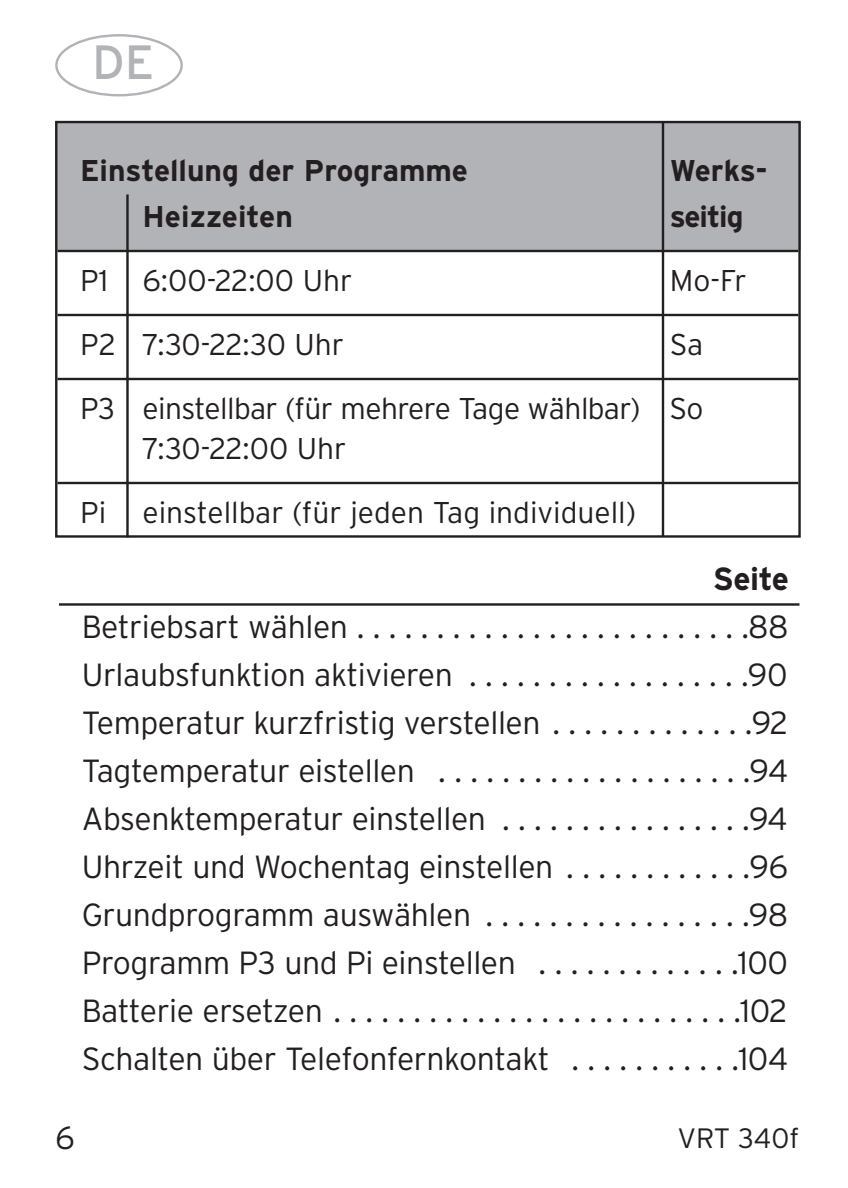
<style>
.page{position:relative;width:848px;height:1188px;background:#fff}
.page>*{position:absolute;margin:0;border:0;box-sizing:border-box;transform-origin:0 0}
.t1{font:48px "Interstate";color:#b2b3b7}
.t2{font:300 32px/48px "Interstate";letter-spacing:-.015em;color:#231f20;text-align:justify}
.t3{font:700 32px "Interstate";letter-spacing:-.02em;color:#231f20}
.t4{font:300 30px/64px "Interstate";letter-spacing:-.01em;color:#231f20;text-align:right}
.t5{font:700 30px "Interstate";color:#231f20}
.t6{font:300 28px "Interstate";color:#231f20}
</style>
<div class="page">
<hr style="left:59px;top:603px;width:740px;height:3px;background:#231f20">
<div style="left:55px;top:122px;width:746px;height:127px;background:#b2b3b7"></div>
<hr style="left:57px;top:250px;width:741px;height:2px;background:#231f20">
<hr style="left:57px;top:314px;width:741px;height:2px;background:#231f20">
<hr style="left:57px;top:378px;width:741px;height:2px;background:#231f20">
<hr style="left:57px;top:482px;width:741px;height:2px;background:#231f20">
<div style="left:55px;top:121px;width:746px;height:417px;border:2px solid #231f20"></div>
<div style="left:55px;top:34px;width:128px;height:62px;border:2px solid #b2b3b7;border-radius:50%"></div>
<hr style="left:662px;top:122px;width:2px;height:414px;background:#231f20">
<hr style="left:126px;top:194px;width:3px;height:343px;background:#231f20">
<h1 class="t1" style="left:92px;top:44px;width:64px">DE</h1>
<p class="t5" style="left:80px;top:159px;width:389px">Einstellung der Programme</p>
<p class="t5" style="left:670px;top:159px;width:99px">Werks-</p>
<p class="t5" style="left:143px;top:205px;width:152px">Heizzeiten</p>
<p class="t5" style="left:670px;top:205px;width:75px">seitig</p>
<p class="t4" style="left:80px;top:251px;width:274px">P1 6:00-22:00 Uhr</p>
<p class="t4" style="left:670px;top:251px;width:78px">Mo-Fr</p>
<p class="t4" style="left:80px;top:315px;width:265px">P2 7:30-22:30 Uhr</p>
<p class="t4" style="left:80px;top:315px;width:625px">Sa<br>P3 einstellbar (für mehrere Tage wählbar) So</p>
<p class="t4" style="left:80px;top:419px;width:558px;text-align:left;text-indent:62px">7:30-22:00 Uhr<br>Pi einstellbar (für jeden Tag individuell)</p>
<p class="t3" style="left:713px;top:566px;width:77px">Seite</p>
<p class="t2" style="left:82px;top:605px;width:708px">Betriebsart wählen . . . . . . . . . . . . . . . . . . . . . . . . .88<br>Urlaubsfunktion aktivieren . . . . . . . . . . . . . . . . . .90<br>Temperatur kurzfristig verstellen . . . . . . . . . . . . .92<br>Tagtemperatur eistellen . . . . . . . . . . . . . . . . . . . .94<br>Absenktemperatur einstellen . . . . . . . . . . . . . . . .94<br>Uhrzeit und Wochentag einstellen . . . . . . . . . . . .96<br>Grundprogramm auswählen . . . . . . . . . . . . . . . . .98<br>Programm P3 und Pi einstellen . . . . . . . . . . . . .100<br>Batterie ersetzen . . . . . . . . . . . . . . . . . . . . . . . . . .102<br>Schalten über Telefonfernkontakt . . . . . . . . . . .104</p>
<p class="t2" style="left:55px;top:1117px;width:21px">6</p>
<p class="t6" style="left:677px;top:1127px;width:124px">VRT 340f</p>
</div>
